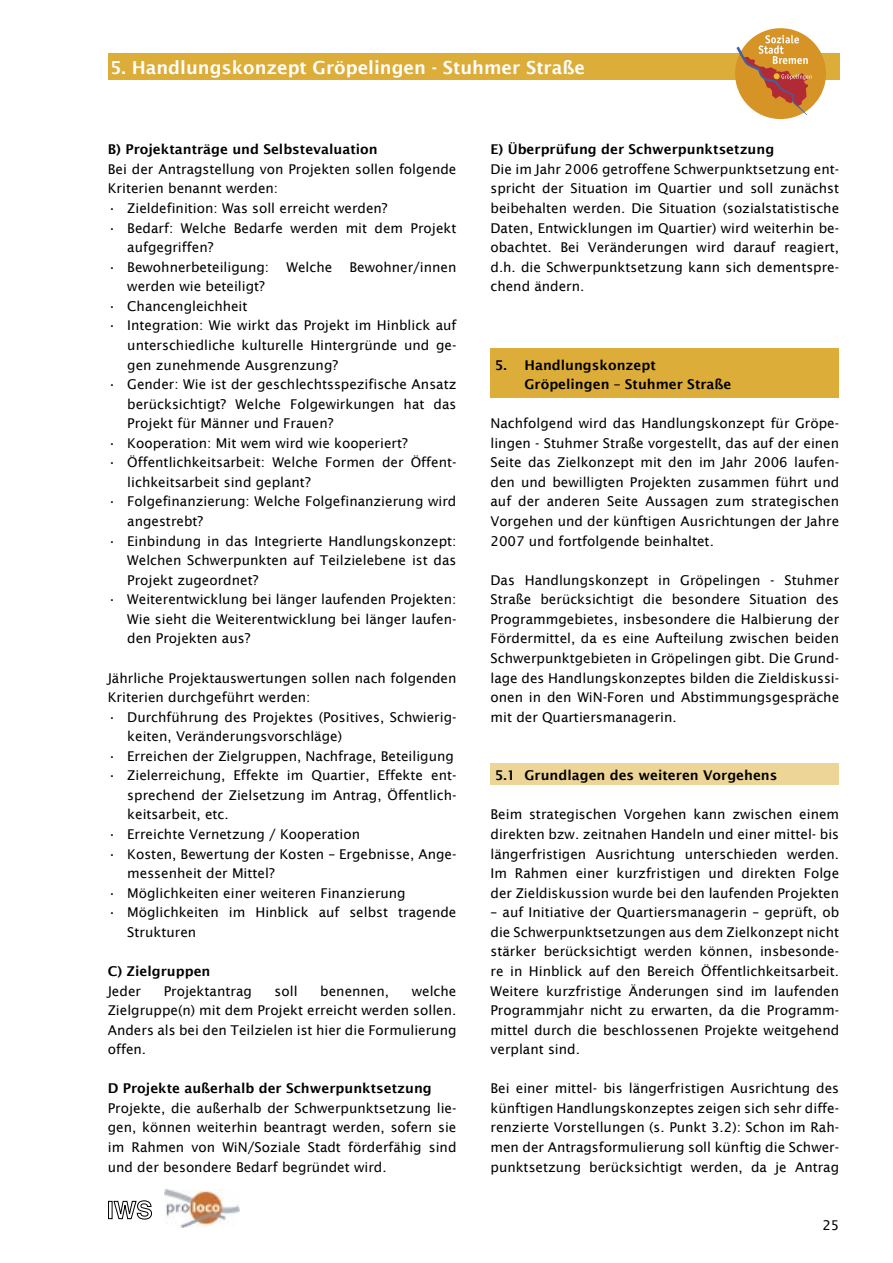
<style>
.page{position:relative;width:893px;height:1263px;background:#fff}
.page>*{position:absolute;margin:0;border:0;box-sizing:border-box;transform-origin:0 0}
.t1{font:600 18px "Lucida Sans";color:#fff}
.t2{font:13.5px/19.5px "Lucida Sans";color:#000}
.t3{font:600 13.5px/19.5px "Lucida Sans";color:#000}
</style>
<div class="page">
<div style="left:108px;top:54px;width:731px;height:26px;background:#ddad3a"></div>
<div style="left:735px;top:28px;width:91px;height:91px;background:#d69326;border-radius:50%"></div>
<svg style="left:736px;top:35px;width:75px;height:80px"></svg>
<div style="left:108px;top:1201px;width:4px;height:18px;border:1px solid #000"></div>
<svg style="left:113px;top:1200px;width:39px;height:20px"></svg>
<img style="left:165px;top:1190px;width:75px;height:38px">
<div style="left:490px;top:348px;width:349px;height:30px;background:#ddad3a"></div>
<div style="left:490px;top:368px;width:349px;height:30px;background:#ddad3a"></div>
<div style="left:490px;top:763px;width:349px;height:21px;background:#edd598"></div>
<h1 class="t1" style="left:110px;top:57px;width:476px">5. Handlungskonzept Gröpelingen - Stuhmer Straße</h1>
<p class="t3" style="left:108px;top:140px;width:271px">B) Projektanträge und Selbstevaluation</p>
<p class="t2" style="left:108px;top:159px;width:350px">Bei der Antragstellung von Projekten sollen folgende</p>
<p class="t2" style="left:108px;top:179px;width:172px">Kriterien benannt werden:</p>
<p class="t2" style="left:127px;top:198px;width:262px">Zieldefinition: Was soll erreicht werden?</p>
<p class="t2" style="left:127px;top:218px;width:331px">Bedarf: Welche Bedarfe werden mit dem Projekt</p>
<p class="t2" style="left:127px;top:238px;width:88px">aufgegriffen?</p>
<p class="t2" style="left:127px;top:257px;width:143px">Bewohnerbeteiligung:</p>
<p class="t2" style="left:286px;top:257px;width:47px">Welche</p>
<p class="t2" style="left:349px;top:257px;width:109px">Bewohner/innen</p>
<p class="t2" style="left:127px;top:277px;width:331px">werden wie beteiligt?<br>Chancengleichheit<br>Integration: Wie wirkt das Projekt im Hinblick auf unterschiedliche kulturelle Hintergründe und ge&shy;gen zunehmende Ausgrenzung?<br>Gender: Wie ist der geschlechtsspezifische Ansatz berücksichtigt? Welche Folgewirkungen hat das Projekt für Männer und Frauen?<br>Kooperation: Mit wem wird wie kooperiert?<br>Öffentlichkeitsarbeit: Welche Formen der Öffent&shy;lichkeitsarbeit sind geplant?<br>Folgefinanzierung: Welche Folgefinanzierung wird angestrebt?<br>Einbindung in das Integrierte Handlungskonzept:<br>Welchen Schwerpunkten auf Teilzielebene ist das Projekt zugeordnet?<br>Weiterentwicklung bei länger laufenden Projekten:<br>Wie sieht die Weiterentwicklung bei länger laufen&shy;den Projekten aus?</p>
<p class="t2" style="left:108px;top:668px;width:350px">Jährliche Projektauswertungen sollen nach folgenden<br>Kriterien durchgeführt werden:</p>
<p class="t2" style="left:127px;top:707px;width:331px">Durchführung des Projektes (Positives, Schwierig&shy;keiten, Veränderungsvorschläge)<br>Erreichen der Zielgruppen, Nachfrage, Beteiligung Zielerreichung, Effekte im Quartier, Effekte ent&shy;sprechend der Zielsetzung im Antrag, Öffentlich&shy;keitsarbeit, etc.<br>Erreichte Vernetzung / Kooperation<br>Kosten, Bewertung der Kosten – Ergebnisse, Ange&shy;messenheit der Mittel?<br>Möglichkeiten einer weiteren Finanzierung Möglichkeiten im Hinblick auf selbst tragende Strukturen</p>
<p class="t3" style="left:108px;top:961px;width:104px">C) Zielgruppen</p>
<p class="t2" style="left:108px;top:981px;width:35px">Jeder</p>
<p class="t2" style="left:164px;top:981px;width:90px">Projektantrag</p>
<p class="t2" style="left:275px;top:981px;width:24px">soll</p>
<p class="t2" style="left:320px;top:981px;width:70px">benennen,</p>
<p class="t2" style="left:108px;top:198px;width:10px">• •</p>
<p class="t2" style="left:108px;top:257px;width:10px">•</p>
<p class="t2" style="left:108px;top:296px;width:10px">• •</p>
<p class="t2" style="left:108px;top:374px;width:10px">•</p>
<p class="t2" style="left:108px;top:433px;width:10px">• •</p>
<p class="t2" style="left:108px;top:492px;width:10px">•</p>
<p class="t2" style="left:108px;top:531px;width:10px">•</p>
<p class="t2" style="left:108px;top:590px;width:10px">•</p>
<p class="t2" style="left:108px;top:707px;width:10px">•</p>
<p class="t2" style="left:108px;top:746px;width:10px">• •</p>
<p class="t2" style="left:108px;top:824px;width:10px">• •</p>
<p class="t2" style="left:108px;top:883px;width:10px">• •</p>
<p class="t2" style="left:108px;top:981px;width:350px;text-align:justify;text-indent:304px">welche Zielgruppe(n) mit dem Projekt erreicht werden sollen.<br>Anders als bei den Teilzielen ist hier die Formulierung offen.</p>
<p class="t3" style="left:108px;top:1079px;width:326px">D Projekte außerhalb der Schwerpunktsetzung</p>
<p class="t2" style="left:108px;top:1098px;width:350px;text-align:justify">Projekte, die außerhalb der Schwerpunktsetzung lie&shy;gen, können weiterhin beantragt werden, sofern sie im Rahmen von WiN/Soziale Stadt förderfähig sind und der besondere Bedarf begründet wird.</p>
<p class="t3" style="left:490px;top:140px;width:285px">E) Überprüfung der Schwerpunktsetzung</p>
<p class="t2" style="left:490px;top:159px;width:350px;text-align:justify">Die im Jahr 2006 getroffene Schwerpunktsetzung ent&shy;spricht der Situation im Quartier und soll zunächst beibehalten werden. Die Situation (sozialstatistische Daten, Entwicklungen im Quartier) wird weiterhin be&shy;obachtet. Bei Veränderungen wird darauf reagiert, d.h. die Schwerpunktsetzung kann sich dementspre&shy;chend ändern.</p>
<p class="t3" style="left:524px;top:355px;width:208px;text-indent:-30px">5. Handlungskonzept<br>Gröpelingen – Stuhmer Straße</p>
<p class="t2" style="left:490px;top:414px;width:350px;text-align:justify">Nachfolgend wird das Handlungskonzept für Gröpe&shy;lingen - Stuhmer Straße vorgestellt, das auf der einen Seite das Zielkonzept mit den im Jahr 2006 laufen&shy;den und bewilligten Projekten zusammen führt und auf der anderen Seite Aussagen zum strategischen Vorgehen und der künftigen Ausrichtungen der Jahre 2007 und fortfolgende beinhaltet.</p>
<p class="t2" style="left:490px;top:570px;width:350px;text-align:justify">Das Handlungskonzept in Gröpelingen - Stuhmer Straße berücksichtigt die besondere Situation des Programmgebietes, insbesondere die Halbierung der Fördermittel, da es eine Aufteilung zwischen beiden Schwerpunktgebieten in Gröpelingen gibt. Die Grund&shy;lage des Handlungskonzeptes bilden die Zieldiskussi&shy;onen in den WiN-Foren und Abstimmungsgespräche mit der Quartiersmanagerin.</p>
<p class="t3" style="left:495px;top:766px;width:284px">5.1 Grundlagen des weiteren Vorgehens</p>
<p class="t2" style="left:490px;top:805px;width:350px;text-align:justify">Beim strategischen Vorgehen kann zwischen einem direkten bzw. zeitnahen Handeln und einer mittel- bis längerfristigen Ausrichtung unterschieden werden.<br>Im Rahmen einer kurzfristigen und direkten Folge der Zieldiskussion wurde bei den laufenden Projekten</p>
<p class="t2" style="left:490px;top:903px;width:350px;text-align:justify">– auf Initiative der Quartiersmanagerin – geprüft, ob die Schwerpunktsetzungen aus dem Zielkonzept nicht stärker berücksichtigt werden können, insbesonde&shy;re in Hinblick auf den Bereich Öffentlichkeitsarbeit.<br>Weitere kurzfristige Änderungen sind im laufenden Programmjahr nicht zu erwarten, da die Programm&shy;mittel durch die beschlossenen Projekte weitgehend verplant sind.</p>
<p class="t2" style="left:490px;top:1079px;width:350px;text-align:justify">Bei einer mittel- bis längerfristigen Ausrichtung des künftigen Handlungskonzeptes zeigen sich sehr diffe&shy;renzierte Vorstellungen (s. Punkt 3.2): Schon im Rah&shy;men der Antragsformulierung soll künftig die Schwer&shy;punktsetzung berücksichtigt werden, da je Antrag</p>
<p class="t2" style="left:822px;top:1216px;width:19px">25</p>
</div>
